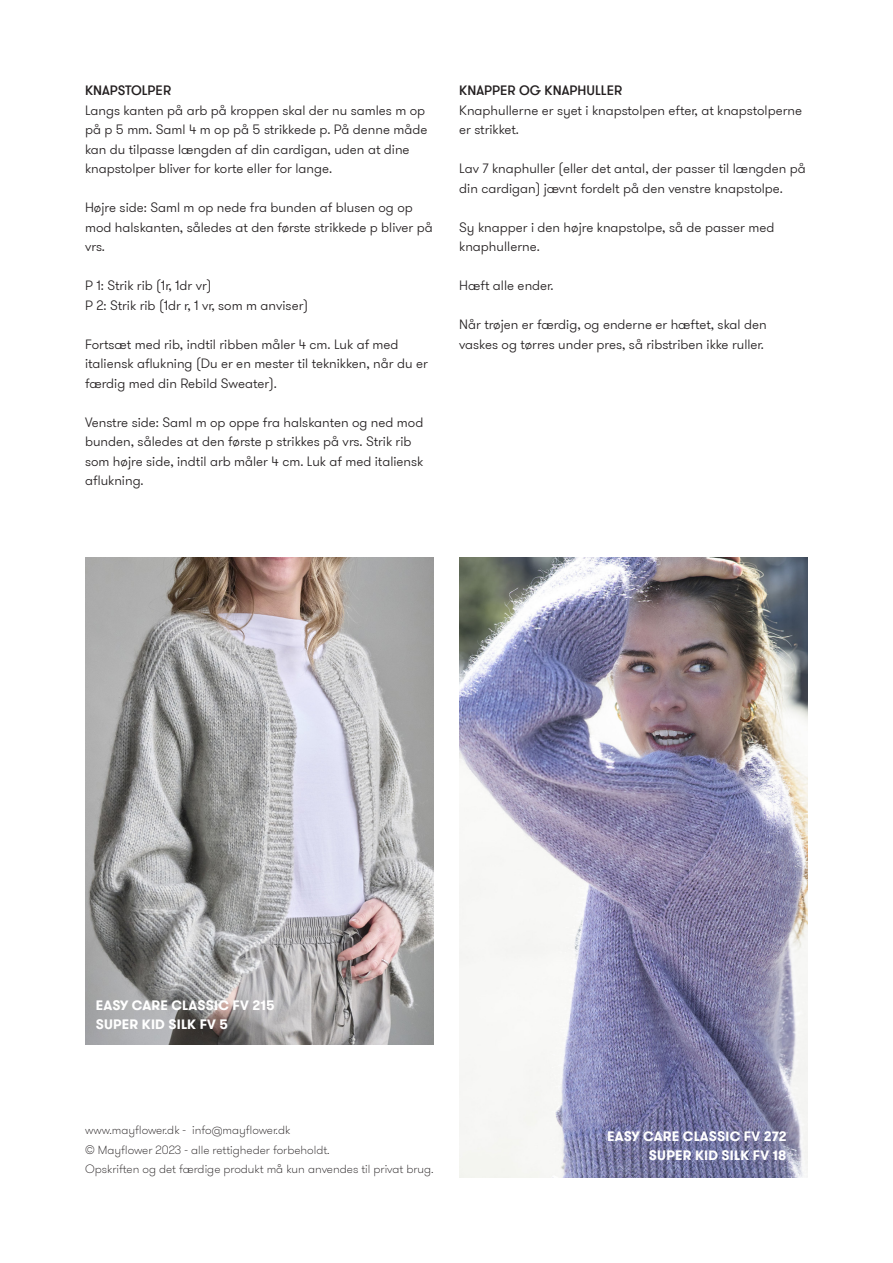
<style>
.page{position:relative;width:893px;height:1263px;background:#fff}
.page>*{position:absolute;margin:0;border:0;box-sizing:border-box;transform-origin:0 0}
.t1{font:300 13.5px/19.5px "GT Walsheim Pro";color:#231f20}
.t2{font:700 13.5px "GT Walsheim Pro";letter-spacing:.015em;color:#fff}
.t3{font:500 13.5px "GT Walsheim Pro";color:#231f20}
.t4{font:100 12px "GT Walsheim Pro";color:#231f20}
</style>
<div class="page">
<img style="left:459px;top:557px;width:349px;height:621px">
<img style="left:85px;top:557px;width:349px;height:487px">
<p class="t3" style="left:85px;top:82px;width:88px">KNAPSTOLPER</p>
<p class="t1" style="left:85px;top:101px;width:344px">Langs kanten på arb på kroppen skal der nu samles m op på p 5 mm. Saml 4 m op på 5 strikkede p. På denne måde kan du tilpasse længden af din cardigan, uden at dine knapstolper bliver for korte eller for lange.</p>
<p class="t1" style="left:85px;top:198px;width:349px">Højre side: Saml m op nede fra bunden af blusen og op mod halskanten, således at den første strikkede p bliver på vrs.</p>
<p class="t1" style="left:85px;top:276px;width:128px">P 1: Strik rib (1r, 1dr vr)</p>
<p class="t1" style="left:85px;top:296px;width:225px">P 2: Strik rib (1dr r, 1 vr, som m anviser)</p>
<p class="t1" style="left:85px;top:335px;width:344px">Fortsæt med rib, indtil ribben måler 4 cm. Luk af med italiensk aflukning (Du er en mester til teknikken, når du er færdig med din Rebild Sweater).</p>
<p class="t1" style="left:85px;top:413px;width:340px">Venstre side: Saml m op oppe fra halskanten og ned mod bunden, således at den første p strikkes på vrs. Strik rib som højre side, indtil arb måler 4 cm. Luk af med italiensk aflukning.</p>
<p class="t3" style="left:459px;top:82px;width:165px">KNAPPER OG KNAPHULLER</p>
<p class="t1" style="left:459px;top:101px;width:344px">Knaphullerne er syet i knapstolpen efter, at knapstolperne er strikket.</p>
<p class="t1" style="left:459px;top:159px;width:348px">Lav 7 knaphuller (eller det antal, der passer til længden på din cardigan) jævnt fordelt på den venstre knapstolpe.</p>
<p class="t1" style="left:459px;top:218px;width:317px">Sy knapper i den højre knapstolpe, så de passer med knaphullerne.</p>
<p class="t1" style="left:459px;top:276px;width:96px">Hæft alle ender.</p>
<p class="t1" style="left:459px;top:315px;width:309px">Når trøjen er færdig, og enderne er hæftet, skal den vaskes og tørres under pres, så ribstriben ikke ruller.</p>
<p class="t2" style="left:96px;top:996px;width:180px">EASY CARE CLASSIC FV 215</p>
<p class="t2" style="left:96px;top:1016px;width:134px">SUPER KID SILK FV 5</p>
<p class="t4" style="left:85px;top:1122px;width:207px">www.mayflower.dk - info@mayflower.dk</p>
<p class="t4" style="left:85px;top:1142px;width:246px">© Mayflower 2023 - alle rettigheder forbeholdt.</p>
<p class="t4" style="left:85px;top:1161px;width:350px">Opskriften og det færdige produkt må kun anvendes til privat brug.</p>
<p class="t2" style="left:607px;top:1127px;width:181px">EASY CARE CLASSIC FV 272</p>
<p class="t2" style="left:649px;top:1146px;width:139px">SUPER KID SILK FV 18</p>
</div>
